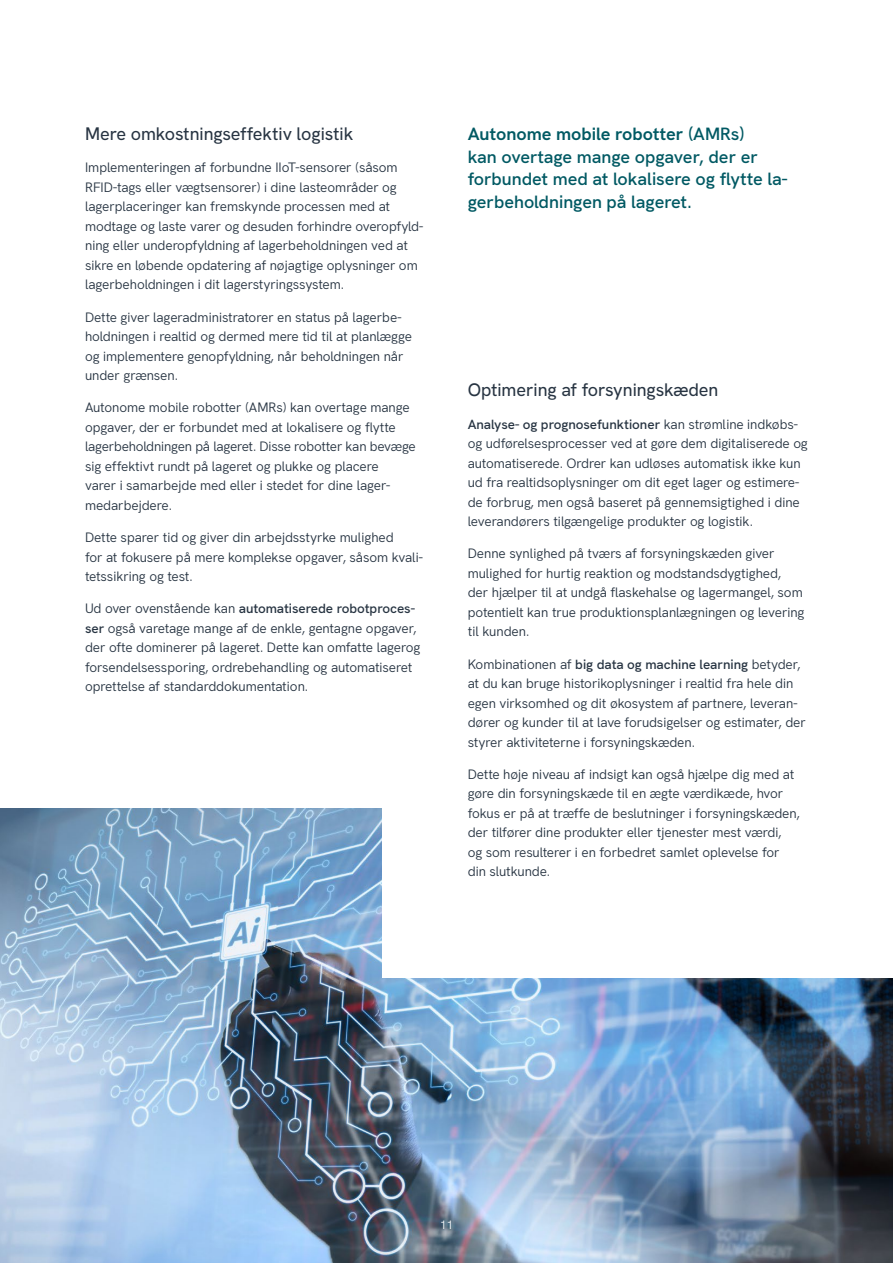
<style>
.page{position:relative;width:893px;height:1263px;background:#fff}
.page>*{position:absolute;margin:0;border:0;box-sizing:border-box;transform-origin:0 0}
.t1{font:600 18px/22.5px "Hanken Grotesk";letter-spacing:-.005em;color:#005963}
.t2{font:500 18px "Hanken Grotesk";color:#273442}
.t3{font:13.5px/19.5px "Hanken Grotesk";letter-spacing:-.01em;color:#273442}
.t4{font:12px "Hanken Grotesk";color:#fff}
.s1{font-weight:600}
.s2{font-weight:700}
</style>
<div class="page">
<img style="left:0;top:809px;width:893px;height:454px">
<div style="left:383px;top:765px;width:510px;height:213px;background:#fff"></div>
<h1 class="t2" style="left:85px;top:120px;width:270px">Mere omkostningseffektiv logistik</h1>
<p class="t3" style="left:85px;top:157px;width:340px">Implementeringen af forbundne IIoT-sensorer (såsom RFID-tags eller vægtsensorer) i dine lasteområder og lagerplaceringer kan fremskynde processen med at modtage og laste varer og desuden forhindre overopfyld&shy;ning eller underopfyldning af lagerbeholdningen ved at sikre en løbende opdatering af nøjagtige oplysninger om lagerbeholdningen i dit lagerstyringssystem.</p>
<p class="t3" style="left:85px;top:306px;width:328px">Dette giver lageradministratorer en status på lagerbe&shy;holdningen i realtid og dermed mere tid til at planlægge og implementere genopfyldning, når beholdningen når under grænsen.</p>
<p class="t3" style="left:85px;top:397px;width:332px">Autonome mobile robotter (AMRs) kan overtage mange opgaver, der er forbundet med at lokalisere og flytte lagerbeholdningen på lageret. Disse robotter kan bevæge sig effektivt rundt på lageret og plukke og placere<br>varer i samarbejde med eller i stedet for dine lager&shy;medarbejdere.</p>
<p class="t3" style="left:85px;top:526px;width:339px">Dette sparer tid og giver din arbejdsstyrke mulighed<br>for at fokusere på mere komplekse opgaver, såsom kvali&shy;tetssikring og test.</p>
<p class="t3" style="left:85px;top:598px;width:337px">Ud over ovenstående kan <span class="s1">automatiserede robotproces&shy;ser</span> også varetage mange af de enkle, gentagne opgaver, der ofte dominerer på lageret. Dette kan omfatte lagerog forsendelsessporing, ordrebehandling og automatiseret oprettelse af standarddokumentation.</p>
<h1 class="t1" style="left:468px;top:121px;width:321px"><span class="s2">Autonome mobile robotter</span> (AMRs)<br>kan overtage mange opgaver, der er forbundet med at lokalisere og flytte la&shy;gerbeholdningen på lageret.</h1>
<h1 class="t2" style="left:468px;top:376px;width:252px">Optimering af forsyningskæden</h1>
<p class="t3" style="left:468px;top:413px;width:342px"><span class="s1">Analyse- og prognosefunktioner</span> kan strømline indkøbs&shy;og udførelsesprocesser ved at gøre dem digitaliserede og automatiserede. Ordrer kan udløses automatisk ikke kun ud fra realtidsoplysninger om dit eget lager og estimere&shy;de forbrug, men også baseret på gennemsigtighed i dine leverandørers tilgængelige produkter og logistik.</p>
<p class="t3" style="left:468px;top:543px;width:338px">Denne synlighed på tværs af forsyningskæden giver mulighed for hurtig reaktion og modstandsdygtighed, der hjælper til at undgå flaskehalse og lagermangel, som potentielt kan true produktionsplanlægningen og levering til kunden.</p>
<p class="t3" style="left:468px;top:653px;width:340px">Kombinationen af <span class="s1">big data og machine learning</span> betyder, at du kan bruge historikoplysninger i realtid fra hele din egen virksomhed og dit økosystem af partnere, leveran&shy;dører og kunder til at lave forudsigelser og estimater, der styrer aktiviteterne i forsyningskæden.</p>
<p class="t3" style="left:468px;top:763px;width:334px">Dette høje niveau af indsigt kan også hjælpe dig med at gøre din forsyningskæde til en ægte værdikæde, hvor fokus er på at træffe de beslutninger i forsyningskæden, der tilfører dine produkter eller tjenester mest værdi,<br>og som resulterer i en forbedret samlet oplevelse for din slutkunde.</p>
<p class="t4" style="left:440px;top:1215px;width:15px">11</p>
</div>
